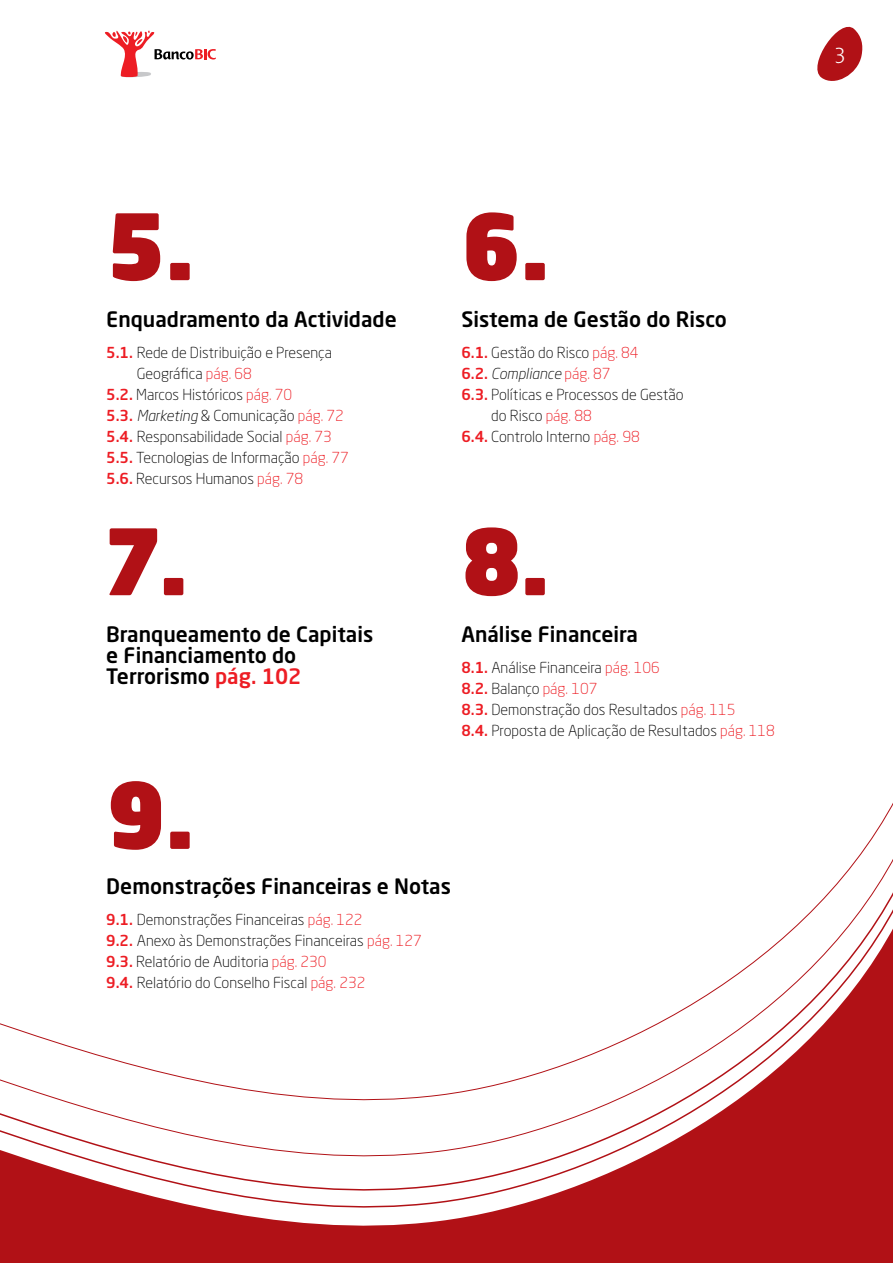
<style>
.page{position:relative;width:893px;height:1263px;background:#fff}
.page>*{position:absolute;margin:0;border:0;box-sizing:border-box;transform-origin:0 0}
.t1{font:900 90px "Neo Sans W1 G";color:#b11116}
.t2{font:500 21px/21px "Neo Sans W1 G";color:#000}
.t3{font:300 21px "Costa Std";color:#fff}
.t4{font:300 15px/21px "Neo Sans W1 G";color:#000}
.t5{font:italic 300 15px "Neo Sans W1 G";color:#000}
.s1{font-weight:500;color:#ed1d24}
.s2{color:#ed1d24}
.s3{font-style:italic}
.s4{font-weight:500;font-style:normal;color:#ed1d24}
.s5{font-style:normal;color:#ed1d24}
</style>
<div class="page">
<div style="left:0;top:1224px;width:893px;height:39px;background:#b11116"></div>
<svg style="left:0;top:1172px;width:893px;height:52px"></svg>
<svg style="left:0;top:803px;width:893px;height:369px"></svg>
<svg style="left:817px;top:26px;width:46px;height:55px"></svg>
<svg style="left:105px;top:30px;width:111px;height:48px"></svg>
<h1 class="t1" style="left:106px;top:187px;width:88px">5.</h1>
<h2 class="t2" style="left:106px;top:308px;width:292px">Enquadramento da Actividade</h2>
<p class="t4" style="left:106px;top:342px;width:227px"><span class="s1">5.1.</span> Rede de Distribuição e Presença</p>
<p class="t4" style="left:137px;top:363px;width:117px">Geográfica <span class="s2">pág. 68</span></p>
<p class="t4" style="left:106px;top:384px;width:187px"><span class="s1">5.2.</span> Marcos Históricos <span class="s2">pág. 70</span></p>
<p class="t4" style="left:106px;top:405px;width:239px"><span class="s1">5.3.</span> <span class="s3">Marketing</span> &amp; Comunicação <span class="s2">pág. 72</span></p>
<p class="t4" style="left:106px;top:426px;width:227px"><span class="s1">5.4.</span> Responsabilidade Social <span class="s2">pág. 73</span></p>
<p class="t4" style="left:106px;top:447px;width:244px"><span class="s1">5.5.</span> Tecnologias de Informação <span class="s2">pág. 77</span></p>
<p class="t4" style="left:106px;top:468px;width:199px"><span class="s1">5.6.</span> Recursos Humanos <span class="s2">pág. 78</span></p>
<h1 class="t1" style="left:106px;top:502px;width:82px">7.</h1>
<h2 class="t2" style="left:106px;top:623px;width:268px">Branqueamento de Capitais e Financiamento do<br>Terrorismo <span class="s2">pág. 102</span></h2>
<h1 class="t1" style="left:461px;top:187px;width:88px">6.</h1>
<h2 class="t2" style="left:461px;top:308px;width:267px">Sistema de Gestão do Risco</h2>
<p class="t4" style="left:461px;top:342px;width:179px"><span class="s1">6.1.</span> Gestão do Risco <span class="s2">pág. 84</span></p>
<p class="t5" style="left:461px;top:365px;width:151px"><span class="s4">6.2.</span> Compliance <span class="s5">pág. 87</span></p>
<p class="t4" style="left:461px;top:384px;width:224px"><span class="s1">6.3.</span> Políticas e Processos de Gestão</p>
<p class="t4" style="left:491px;top:405px;width:102px">do Risco <span class="s2">pág. 88</span></p>
<p class="t4" style="left:461px;top:426px;width:180px"><span class="s1">6.4.</span> Controlo Interno <span class="s2">pág. 98</span></p>
<h1 class="t1" style="left:461px;top:502px;width:88px">8.</h1>
<h2 class="t2" style="left:461px;top:623px;width:178px">Análise Financeira</h2>
<p class="t4" style="left:461px;top:657px;width:315px"><span class="s1">8.1.</span> Análise Financeira <span class="s2">pág. 106<br></span><span class="s1">8.2.</span> Balanço <span class="s2">pág. 107<br></span><span class="s1">8.3.</span> Demonstração dos Resultados <span class="s2">pág. 115<br></span><span class="s1">8.4.</span> Proposta de Aplicação de Resultados <span class="s2">pág. 118</span></p>
<h1 class="t1" style="left:106px;top:755px;width:88px">9.</h1>
<h2 class="t2" style="left:106px;top:875px;width:346px">Demonstrações Financeiras e Notas</h2>
<p class="t4" style="left:106px;top:909px;width:317px"><span class="s1">9.1.</span> Demonstrações Financeiras <span class="s2">pág. 122<br></span><span class="s1">9.2.</span> Anexo às Demonstrações Financeiras <span class="s2">pág. 127<br></span><span class="s1">9.3.</span> Relatório de Auditoria <span class="s2">pág. 230<br></span><span class="s1">9.4.</span> Relatório do Conselho Fiscal <span class="s2">pág. 232</span></p>
<h2 class="t3" style="left:834px;top:41px;width:12px">3</h2>
</div>
